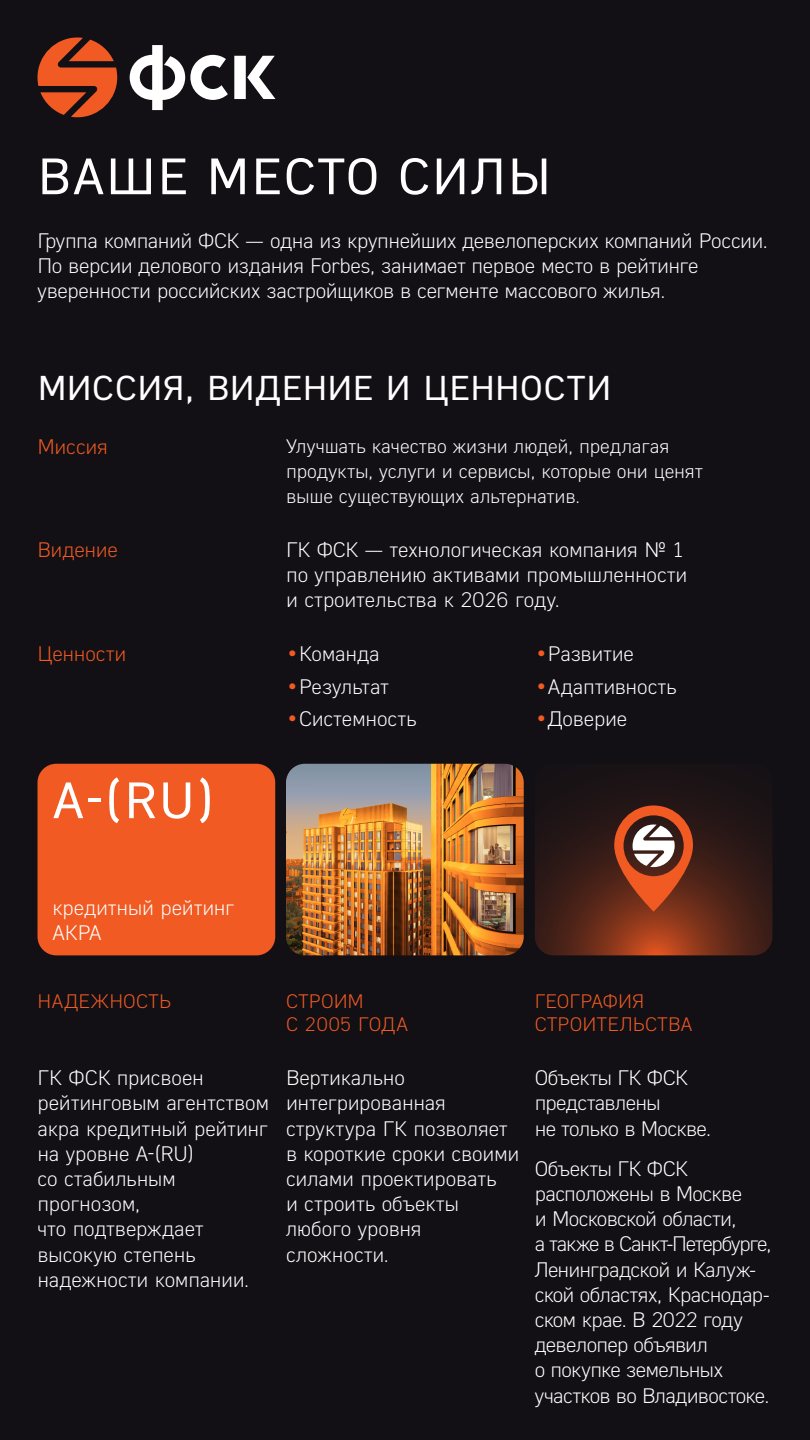
<style>
.page{position:relative;width:810px;height:1440px;background:#121015}
.page>*{position:absolute;margin:0;border:0;box-sizing:border-box;transform-origin:0 0}
.t1{font:51px "DINPT";letter-spacing:.04em;color:#fff}
.t2{font:34.5px "DINPT";letter-spacing:.02em;color:#fff}
.main_text{font:300 21px/25.2px "DINPT";letter-spacing:-.015em;color:#fff}
.main_text-2{font:300 21px/25.2px "DINPT";letter-spacing:-.035em;color:#fff}
.main_text-3{font:300 21px "DINPT";letter-spacing:-.01em;color:#f15a22}
.main_text-4{font:300 21px "DINPT";letter-spacing:.005em;color:#fff}
.main_text-5{font:300 19.5px/25.2px "DINPT";letter-spacing:-.005em;color:#fff}
.t3{font:300 19.5px/23.4px "DINPT";letter-spacing:.02em;color:#f15a22}
.s1{color:#f15a22}
</style>
<div class="page">
<svg style="left:37px;top:38px;width:80px;height:79px"></svg>
<svg style="left:130px;top:45px;width:98px;height:65px"></svg>
<svg style="left:234px;top:56px;width:41px;height:43px"></svg>
<div style="left:38px;top:764px;width:237px;height:191px;background:#f15a22;border-radius:19px"></div>
<img style="left:286px;top:764px;width:238px;height:191px">
<svg style="left:535px;top:781px;width:237px;height:174px"></svg>
<h1 class="t1" style="left:38px;top:144px;width:515px">ВАШЕ МЕСТО СИЛЫ</h1>
<p class="main_text" style="left:38px;top:227px;width:732px">Группа компаний ФСК — одна из крупнейших девелоперских компаний России.<br>По версии делового издания Forbes, занимает первое место в рейтинге уверенности российских застройщиков в сегменте массового жилья.</p>
<h2 class="t2" style="left:38px;top:366px;width:575px">МИССИЯ, ВИДЕНИЕ И ЦЕННОСТИ</h2>
<p class="main_text-3" style="left:38px;top:433px;width:72px">Миссия</p>
<p class="main_text-3" style="left:38px;top:536px;width:82px">Видение</p>
<p class="main_text-3" style="left:38px;top:640px;width:90px">Ценности</p>
<h1 class="t1" style="left:53px;top:768px;width:163px">A-(RU)</h1>
<p class="main_text" style="left:52px;top:895px;width:183px">кредитный рейтинг<br>АКРА</p>
<p class="main_text-5" style="left:286px;top:432px;width:418px">Улучшать качество жизни людей, предлагая продукты, услуги и сервисы, которые они ценят выше существующих альтернатив.</p>
<p class="main_text" style="left:286px;top:536px;width:403px">ГК ФСК — технологическая компания № 1 по управлению активами промышленности и строительства к 2026 году.</p>
<p class="main_text" style="left:286px;top:640px;width:95px"><span class="s1">•</span>Команда</p>
<p class="main_text" style="left:286px;top:673px;width:104px"><span class="s1">•</span>Результат</p>
<p class="main_text" style="left:286px;top:706px;width:132px"><span class="s1">•</span>Системность</p>
<p class="main_text" style="left:535px;top:640px;width:100px"><span class="s1">•</span>Развитие</p>
<p class="main_text-4" style="left:535px;top:673px;width:143px"><span class="s1">•</span>Адаптивность</p>
<p class="main_text" style="left:535px;top:706px;width:94px"><span class="s1">•</span>Доверие</p>
<h3 class="t3" style="left:38px;top:989px;width:135px">НАДЕЖНОСТЬ</h3>
<h3 class="t3" style="left:286px;top:989px;width:123px">СТРОИМ<br>С 2005 ГОДА</h3>
<h3 class="t3" style="left:535px;top:989px;width:159px">ГЕОГРАФИЯ<br>СТРОИТЕЛЬСТВА</h3>
<p class="main_text" style="left:38px;top:1064px;width:233px">ГК ФСК присвоен рейтинговым агентством акра кредитный рейтинг на уровне A-(RU)<br>со стабильным прогнозом,<br>что подтверждает высокую степень надежности компании.</p>
<p class="main_text" style="left:286px;top:1064px;width:235px">Вертикально интегрированная структура ГК позволяет в короткие сроки своими силами проектировать<br>и строить объекты любого уровня сложности.</p>
<p class="main_text" style="left:535px;top:1064px;width:178px">Объекты ГК ФСК представлены<br>не только в Москве.</p>
<p class="main_text-2" style="left:535px;top:1155px;width:239px">Объекты ГК ФСК расположены в Москве<br>и Московской области,<br>а также в Санкт-Петербурге,<br>Ленинградской и Калуж&shy;ской областях, Краснодар&shy;ском крае. В 2022 году девелопер объявил<br>о покупке земельных участков во Владивостоке.</p>
</div>
